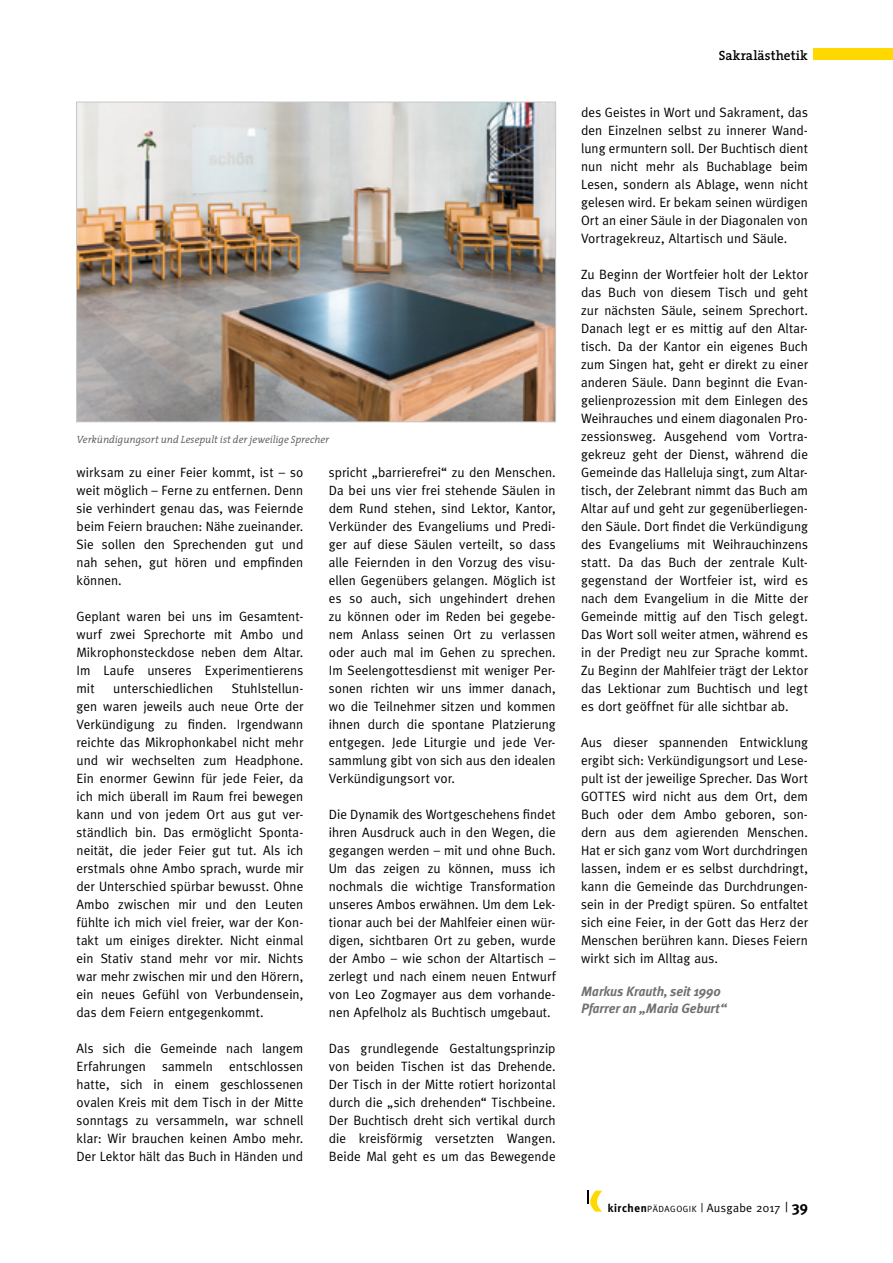
<style>
.page{position:relative;width:893px;height:1263px;background:#fff}
.page>*{position:absolute;margin:0;border:0;box-sizing:border-box;transform-origin:0 0}
.t1{font:13.5px/18px "Meta";letter-spacing:.005em;color:#000;text-align:justify}
.Autor_Info_unter_Tex{font:italic 700 13.5px/16.5px "Meta Plus";letter-spacing:-.005em;color:#707172}
.t2{font:600 13.5px "The Serif";letter-spacing:.005em;color:#000}
.t3{font:12px "Meta";letter-spacing:.02em;color:#000}
.Bildunterschrift_li{font:italic 300 10.5px "The Serif";letter-spacing:-.005em;color:#58585a}
.s1{font-weight:700;font-size:11.4px}
.s2{font-size:9px}
.s3{font-size:11.85px}
.s4{font-size:13.5px}
.s5{font-weight:700;font-size:15px}
</style>
<div class="page">
<svg style="left:587px;top:1191px;width:15px;height:20px"></svg>
<div style="left:813px;top:48px;width:80px;height:12px;background:#ffd800"></div>
<img style="left:78px;top:104px;width:476px;height:316px">
<div style="left:76px;top:102px;width:480px;height:320px;border:1px solid #c6c7c8"></div>
<p class="Bildunterschrift_li" style="left:77px;top:430px;width:254px">Verkündigungsort und Lesepult ist der jeweilige Sprecher</p>
<p class="t1" style="left:77px;top:463px;width:228px">wirksam zu einer Feier kommt, ist – so weit möglich – Ferne zu entfernen. Denn sie verhindert genau das, was Feiernde beim Feiern brauchen: Nähe zueinander.<br>Sie sollen den Sprechenden gut und nah sehen, gut hören und empfinden können.</p>
<p class="t1" style="left:77px;top:607px;width:228px">Geplant waren bei uns im Gesamtent&shy;wurf zwei Sprechorte mit Ambo und Mikrophonsteckdose neben dem Altar.<br>Im Laufe unseres Experimentierens mit</p>
<p class="t1" style="left:113px;top:679px;width:101px">unterschiedlichen</p>
<p class="t1" style="left:77px;top:679px;width:228px;text-indent:155px">Stuhlstellun&shy;gen waren jeweils auch neue Orte der Verkündigung zu finden. Irgendwann reichte das Mikrophonkabel nicht mehr und wir wechselten zum Headphone.<br>Ein enormer Gewinn für jede Feier, da ich mich überall im Raum frei bewegen kann und von jedem Ort aus gut ver&shy;ständlich bin. Das ermöglicht Sponta&shy;neität, die jeder Feier gut tut. Als ich erstmals ohne Ambo sprach, wurde mir der Unterschied spürbar bewusst. Ohne Ambo zwischen mir und den Leuten fühlte ich mich viel freier, war der Kon&shy;takt um einiges direkter. Nicht einmal ein Stativ stand mehr vor mir. Nichts war mehr zwischen mir und den Hörern, ein neues Gefühl von Verbundensein, das dem Feiern entgegenkommt.</p>
<p class="t1" style="left:77px;top:1039px;width:228px">Als sich die Gemeinde nach langem Erfahrungen sammeln entschlossen hatte, sich in einem geschlossenen ovalen Kreis mit dem Tisch in der Mitte sonntags zu versammeln, war schnell klar: Wir brauchen keinen Ambo mehr.<br>Der Lektor hält das Buch in Händen und</p>
<p class="t1" style="left:329px;top:463px;width:228px">spricht „barrierefrei“ zu den Menschen.<br>Da bei uns vier frei stehende Säulen in dem Rund stehen, sind Lektor, Kantor, Verkünder des Evangeliums und Predi&shy;ger auf diese Säulen verteilt, so dass alle Feiernden in den Vorzug des visu&shy;ellen Gegenübers gelangen. Möglich ist es so auch, sich ungehindert drehen zu können oder im Reden bei gegebe&shy;nem Anlass seinen Ort zu verlassen oder auch mal im Gehen zu sprechen.<br>Im Seelengottesdienst mit weniger Per&shy;sonen richten wir uns immer danach, wo die Teilnehmer sitzen und kommen ihnen durch die spontane Platzierung entgegen. Jede Liturgie und jede Ver&shy;sammlung gibt von sich aus den idealen Verkündigungsort vor.</p>
<p class="t1" style="left:329px;top:805px;width:228px">Die Dynamik des Wortgeschehens findet ihren Ausdruck auch in den Wegen, die gegangen werden – mit und ohne Buch.<br>Um das zeigen zu können, muss ich nochmals die wichtige Transformation unseres Ambos erwähnen. Um dem Lek&shy;tionar auch bei der Mahlfeier einen wür&shy;digen, sichtbaren Ort zu geben, wurde der Ambo – wie schon der Altartisch – zerlegt und nach einem neuen Entwurf von Leo Zogmayer aus dem vorhande&shy;nen Apfelholz als Buchtisch umgebaut.</p>
<p class="t1" style="left:329px;top:1039px;width:228px">Das grundlegende Gestaltungsprinzip von beiden Tischen ist das Drehende.<br>Der Tisch in der Mitte rotiert horizontal durch die „sich drehenden“ Tischbeine.<br>Der Buchtisch dreht sich vertikal durch die kreisförmig versetzten Wangen.<br>Beide Mal geht es um das Bewegende</p>
<p class="t2" style="left:719px;top:44px;width:91px">Sakralästhetik</p>
<p class="t1" style="left:581px;top:103px;width:228px">des Geistes in Wort und Sakrament, das den Einzelnen selbst zu innerer Wand&shy;lung ermuntern soll. Der Buchtisch dient nun nicht mehr als Buchablage beim Lesen, sondern als Ablage, wenn nicht gelesen wird. Er bekam seinen würdigen Ort an einer Säule in der Diagonalen von Vortragekreuz, Altartisch und Säule.</p>
<p class="t1" style="left:581px;top:265px;width:228px">Zu Beginn der Wortfeier holt der Lektor das Buch von diesem Tisch und geht zur nächsten Säule, seinem Sprechort.<br>Danach legt er es mittig auf den Altar&shy;tisch. Da der Kantor ein eigenes Buch zum Singen hat, geht er direkt zu einer anderen Säule. Dann beginnt die Evan&shy;gelienprozession mit dem Einlegen des Weihrauches und einem diagonalen Pro&shy;zessionsweg. Ausgehend vom Vortra&shy;gekreuz geht der Dienst, während die Gemeinde das Halleluja singt, zum Altar&shy;tisch, der Zelebrant nimmt das Buch am Altar auf und geht zur gegenüberliegen&shy;den Säule. Dort findet die Verkündigung des Evangeliums mit Weihrauchinzens statt. Da das Buch der zentrale Kult&shy;gegenstand der Wortfeier ist, wird es nach dem Evangelium in die Mitte der Gemeinde mittig auf den Tisch gelegt.<br>Das Wort soll weiter atmen, während es in der Predigt neu zur Sprache kommt.<br>Zu Beginn der Mahlfeier trägt der Lektor das Lektionar zum Buchtisch und legt es dort geöffnet für alle sichtbar ab.</p>
<p class="t1" style="left:581px;top:733px;width:228px">Aus dieser spannenden Entwicklung ergibt sich: Verkündigungsort und Lese&shy;pult ist der jeweilige Sprecher. Das Wort GOTTES wird nicht aus dem Ort, dem Buch oder dem Ambo geboren, son&shy;dern aus dem agierenden Menschen.<br>Hat er sich ganz vom Wort durchdringen lassen, indem er es selbst durchdringt, kann die Gemeinde das Durchdrungen&shy;sein in der Predigt spüren. So entfaltet sich eine Feier, in der Gott das Herz der Menschen berühren kann. Dieses Feiern wirkt sich im Alltag aus.</p>
<p class="Autor_Info_unter_Tex" style="left:581px;top:983px;width:147px">Markus Krauth, seit 1990<br>Pfarrer an „Maria Geburt“</p>
<p class="t3" style="left:608px;top:1200px;width:202px"><span class="s1">kirchen</span><span class="s2">PÄDAGOGIK</span> <span class="s3">|</span> Ausgabe 2017 <span class="s4">|</span> <span class="s5">39</span></p>
</div>
